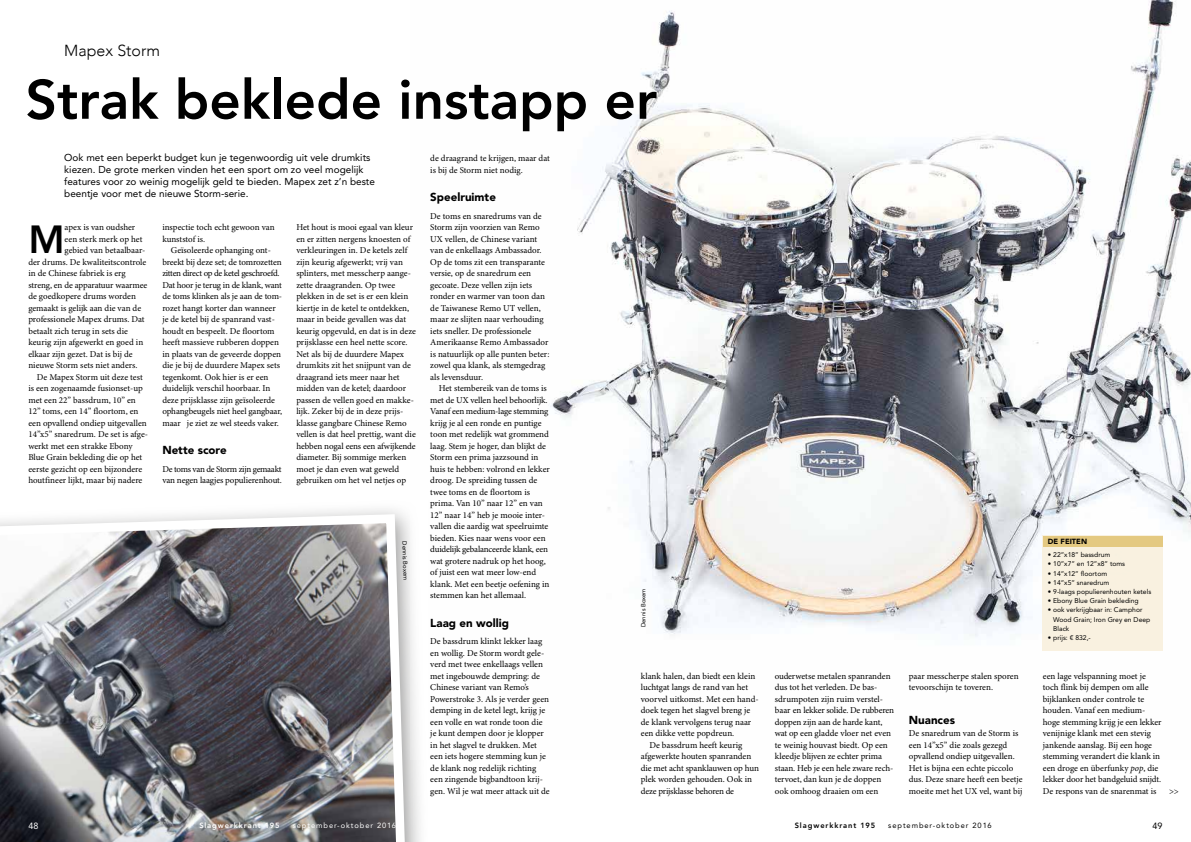
<style>
.page{position:relative;width:1191px;height:842px;background:#fff}
.page>*{position:absolute;margin:0;border:0;box-sizing:border-box;transform-origin:0 0}
.t1{font:800 54.8px "Avenir";color:#000}
.t2{font:800 39.2px "Avenir";color:#000}
.t3{font:300 16px "Avenir";color:#000}
.t4{font:900 11.5px "Avenir LT Std";color:#000}
.t5{font:10px/12px "Avenir LT Std";color:#000}
.t6{font:9px/11.5px "Minion Pro";letter-spacing:-.005em;color:#000}
.t7{font:9px "Avenir LT Std";color:#fff}
.t8{font:9px "Avenir LT Std";color:#000}
.t9{font:7.5px "Avenir LT Std";letter-spacing:.125em;color:#fff}
.t10{font:7.5px "Avenir LT Std";letter-spacing:.125em;color:#000}
.t11{font:800 7.5px "Avenir LT Std";letter-spacing:.125em;color:#fff}
.t12{font:800 7.5px "Avenir LT Std";letter-spacing:.125em;color:#000}
.t13{font:900 7.5px "Avenir";color:#000}
.t14{font:6.8px/9.2px "Avenir LT Std";color:#000}
.t15{font:6px "Avenir LT Std";color:#000}
.s1{font-style:italic}
</style>
<div class="page">
<img style="left:550px;top:0;width:641px;height:651px">
<div style="left:1042px;top:535px;width:120px;height:116px;background:#f9f1e0"></div>
<div style="left:1042px;top:536px;width:120px;height:10px;background:#e4c981"></div>
<svg style="left:0;top:510px;width:410px;height:332px;background:#838388"></svg>
<h3 class="t3" style="left:64px;top:41px;width:97px">Mapex Storm</h3>
<h1 class="t1" style="left:26px;top:57px;width:633px">Strak beklede instapp er</h1>
<p class="t5" style="left:64px;top:152px;width:312px">Ook met een beperkt budget kun je tegenwoordig uit vele drumkits kiezen. De grote merken vinden het een sport om zo veel mogelijk features voor zo weinig mogelijk geld te bieden. Mapex zet z’n beste beentje voor met de nieuwe Storm-serie.</p>
<h2 class="t2" style="left:28px;top:209px;width:38px">M</h2>
<p class="t6" style="left:65px;top:222px;width:72px">apex is van oudsher</p>
<p class="t6" style="left:65px;top:233px;width:79px">een sterk merk op het</p>
<p class="t6" style="left:65px;top:245px;width:82px">gebied van betaalbaar-</p>
<p class="t6" style="left:28px;top:256px;width:119px">der drums. De kwaliteitscontrole</p>
<p class="t6" style="left:28px;top:268px;width:99px">in de Chinese fabriek is erg</p>
<p class="t6" style="left:28px;top:279px;width:120px">streng, en de apparatuur waarmee</p>
<p class="t6" style="left:28px;top:291px;width:109px">de goedkopere drums worden</p>
<p class="t6" style="left:28px;top:302px;width:114px">gemaakt is gelijk aan die van de</p>
<p class="t6" style="left:28px;top:314px;width:118px">professionele Mapex drums. Dat</p>
<p class="t6" style="left:28px;top:325px;width:101px">betaalt zich terug in sets die</p>
<p class="t6" style="left:28px;top:337px;width:116px">keurig zijn afgewerkt en goed in</p>
<p class="t6" style="left:28px;top:348px;width:106px">elkaar zijn gezet. Dat is bij de</p>
<p class="t6" style="left:28px;top:360px;width:111px">nieuwe Storm sets niet anders.</p>
<p class="t6" style="left:37px;top:371px;width:107px">De Mapex Storm uit deze test</p>
<p class="t6" style="left:28px;top:383px;width:116px">is een zogenaamde fusionset-up</p>
<p class="t6" style="left:28px;top:394px;width:109px">met een 22” bassdrum, 10” en</p>
<p class="t6" style="left:28px;top:406px;width:112px">12” toms, een 14” floortom, en</p>
<p class="t6" style="left:28px;top:417px;width:120px">een opvallend ondiep uitgevallen</p>
<p class="t6" style="left:28px;top:429px;width:121px">14”x5” snaredrum. De set is afge-</p>
<p class="t6" style="left:28px;top:440px;width:106px">werkt met een strakke Ebony</p>
<p class="t6" style="left:28px;top:452px;width:116px">Blue Grain bekleding die op het</p>
<p class="t6" style="left:28px;top:463px;width:115px">eerste gezicht op een bijzondere</p>
<p class="t6" style="left:28px;top:475px;width:116px">houtfineer lijkt, maar bij nadere</p>
<p class="t6" style="left:162px;top:222px;width:114px">inspectie toch echt gewoon van kunststof is.</p>
<p class="t6" style="left:162px;top:245px;width:121px;text-indent:9px">Geïsoleerde ophanging ont&shy;breekt bij deze set; de tomrozetten zitten direct op de ketel geschroefd.<br>Dat hoor je terug in de klank, want de toms klinken als je aan de tom&shy;rozet hangt korter dan wanneer je de ketel bij de spanrand vast&shy;houdt en bespeelt. De floortom heeft massieve rubberen doppen in plaats van de geveerde doppen die je bij de duurdere Mapex sets tegenkomt. Ook hier is er een duidelijk verschil hoorbaar. In deze prijsklasse zijn geïsoleerde ophangbeugels niet heel gangbaar, maar je ziet ze wel steeds vaker.</p>
<p class="t4" style="left:162px;top:443px;width:66px">Nette score</p>
<p class="t6" style="left:162px;top:463px;width:121px">De toms van de Storm zijn gemaakt van negen laagjes populierenhout.</p>
<p class="t6" style="left:296px;top:222px;width:121px">Het hout is mooi egaal van kleur en er zitten nergens knoesten of verkleuringen in. De ketels zelf zijn keurig afgewerkt; vrij van splinters, met messcherp aange&shy;zette draagranden. Op twee plekken in de set is er een klein kiertje in de ketel te ontdekken, maar in beide gevallen was dat keurig opgevuld, en dat is in deze prijsklasse een heel nette score.<br>Net als bij de duurdere Mapex drumkits zit het snijpunt van de draagrand iets meer naar het midden van de ketel; daardoor passen de vellen goed en makke&shy;lijk. Zeker bij de in deze prijs&shy;klasse gangbare Chinese Remo vellen is dat heel prettig, want die hebben nogal eens een afwijkende diameter. Bij sommige merken moet je dan even wat geweld gebruiken om het vel netjes op</p>
<p class="t15" style="left:408px;top:541px;width:40px;rotate:88deg">Dennis Boxem</p>
<p class="t6" style="left:430px;top:153px;width:121px">de draagrand te krijgen, maar dat is bij de Storm niet nodig.</p>
<p class="t4" style="left:430px;top:190px;width:67px">Speelruimte</p>
<p class="t6" style="left:430px;top:210px;width:121px">De toms en snaredrums van de<br>Storm zijn voorzien van Remo<br>UX vellen, de Chinese variant van de enkellaags Ambassador.<br>Op de toms zit een transparante versie, op de snaredrum een gecoate. Deze vellen zijn iets ronder en warmer van toon dan de Taiwanese Remo UT vellen, maar ze slijten naar verhouding iets sneller. De professionele<br>Amerikaanse Remo Ambassador is natuurlijk op alle punten beter: zowel qua klank, als stemgedrag als levensduur.</p>
<p class="t6" style="left:430px;top:383px;width:121px;text-indent:9px">Het stembereik van de toms is met de UX vellen heel behoorlijk.<br>Vanaf een medium-lage stemming krijg je al een ronde en puntige toon met redelijk wat grommend laag. Stem je hoger, dan blijkt de<br>Storm een prima jazzsound in huis te hebben: volrond en lekker droog. De spreiding tussen de twee toms en de floortom is prima. Van 10” naar 12” en van<br>12” naar 14” heb je mooie inter&shy;vallen die aardig wat speelruimte bieden. Kies naar wens voor een duidelijk gebalanceerde klank, een wat grotere nadruk op het hoog, of juist een wat meer low-end klank. Met een beetje oefening in stemmen kan het allemaal.</p>
<p class="t4" style="left:430px;top:616px;width:80px">Laag en wollig</p>
<p class="t6" style="left:430px;top:636px;width:121px">De bassdrum klinkt lekker laag en wollig. De Storm wordt gele&shy;verd met twee enkellaags vellen met ingebouwde dempring: de<br>Chinese variant van Remo’s<br>Powerstroke 3. Als je verder geen demping in de ketel legt, krijg je een volle en wat ronde toon die je kunt dempen door je klopper in het slagvel te drukken. Met een iets hogere stemming kun je de klank nog redelijk richting een zingende bigbandtoon krij&shy;gen. Wil je wat meer attack uit de</p>
<p class="t15" style="left:640px;top:627px;width:40px;rotate:-90deg">Dennis Boxem</p>
<p class="t6" style="left:641px;top:670px;width:116px">klank halen, dan biedt een klein</p>
<p class="t6" style="left:641px;top:682px;width:109px">luchtgat langs de rand van het</p>
<p class="t6" style="left:641px;top:693px;width:119px">voorvel uitkomst. Met een hand-</p>
<p class="t6" style="left:641px;top:705px;width:111px">doek tegen het slagvel breng je</p>
<p class="t6" style="left:641px;top:716px;width:112px">de klank vervolgens terug naar</p>
<p class="t6" style="left:641px;top:728px;width:95px">een dikke vette popdreun.</p>
<p class="t6" style="left:649px;top:739px;width:95px">De bassdrum heeft keurig</p>
<p class="t6" style="left:641px;top:751px;width:112px">afgewerkte houten spanranden</p>
<p class="t6" style="left:641px;top:762px;width:120px">die met acht spanklauwen op hun</p>
<p class="t6" style="left:641px;top:774px;width:113px">plek worden gehouden. Ook in</p>
<p class="t6" style="left:641px;top:785px;width:95px">deze prijsklasse behoren de</p>
<p class="t6" style="left:775px;top:670px;width:121px">ouderwetse metalen spanranden dus tot het verleden. De bas&shy;sdrumpoten zijn ruim verstel&shy;baar en lekker solide. De rubberen doppen zijn aan de harde kant, wat op een gladde vloer net even te weinig houvast biedt. Op een kleedje blijven ze echter prima staan. Heb je een hele zware rech&shy;tervoet, dan kun je de doppen ook omhoog draaien om een</p>
<p class="t6" style="left:909px;top:670px;width:111px">paar messcherpe stalen sporen tevoorschijn te toveren.</p>
<p class="t4" style="left:909px;top:713px;width:48px">Nuances</p>
<p class="t6" style="left:909px;top:728px;width:115px">De snaredrum van de Storm is een 14”x5” die zoals gezegd opvallend ondiep uitgevallen.<br>Het is bijna een echte piccolo dus. Deze snare heeft een beetje moeite met het UX vel, want bij</p>
<p class="t13" style="left:1048px;top:534px;width:41px">DE FEITEN</p>
<p class="t14" style="left:1048px;top:550px;width:64px">• 22”x18” bassdrum</p>
<p class="t14" style="left:1048px;top:559px;width:79px">• 10”x7” en 12”x8” toms</p>
<p class="t14" style="left:1048px;top:569px;width:61px">• 14”x12” floortom</p>
<p class="t14" style="left:1048px;top:578px;width:63px">• 14”x5” snaredrum</p>
<p class="t14" style="left:1048px;top:587px;width:105px">• 9-laags populierenhouten ketels</p>
<p class="t14" style="left:1048px;top:596px;width:92px">• Ebony Blue Grain bekleding</p>
<p class="t14" style="left:1053px;top:605px;width:99px;text-indent:-5px">• ook verkrijgbaar in: Camphor<br>Wood Grain; Iron Grey en Deep<br>Black</p>
<p class="t14" style="left:1048px;top:633px;width:44px">• prijs: € 832,-</p>
<p class="t6" style="left:1042px;top:670px;width:120px">een lage velspanning moet je toch flink bij dempen om alle bijklanken onder controle te houden. Vanaf een medium&shy;hoge stemming krijg je een lekker venijnige klank met een stevig jankende aanslag. Bij een hoge stemming verandert die klank in een droge en überfunky <span class="s1">pop</span>, die lekker door het bandgeluid snijdt.<br>De respons van de snarenmat is</p>
<p class="t6" style="left:1169px;top:785px;width:11px">&gt;&gt;</p>
<p class="t7" style="left:28px;top:820px;width:12px">48</p>
<p class="t11" style="left:199px;top:821px;width:82px">Slagwerkkrant 195</p>
<p class="t9" style="left:293px;top:821px;width:105px">september-oktober 2016</p>
<p class="t12" style="left:795px;top:821px;width:82px">Slagwerkkrant 195</p>
<p class="t10" style="left:888px;top:821px;width:105px">september-oktober 2016</p>
<p class="t8" style="left:1152px;top:820px;width:12px">49</p>
</div>
